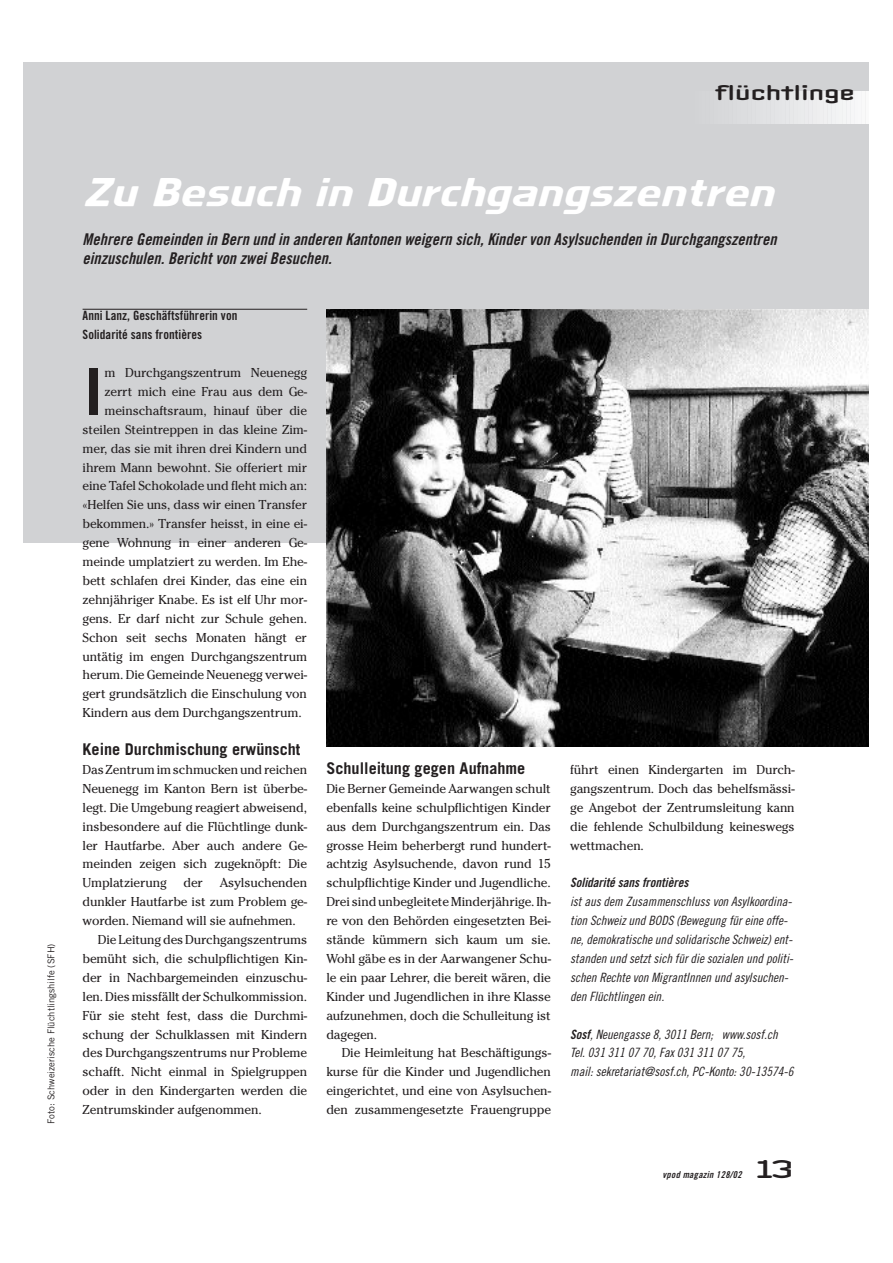
<style>
.page{position:relative;width:893px;height:1263px;background:#fff}
.page>*{position:absolute;margin:0;border:0;box-sizing:border-box;transform-origin:0 0}
.t1{font:64.8px "Trade Gothic Bold Two";color:#231f20}
.t2{font:39.15px "Galaxis";letter-spacing:-.015em;color:#fff}
.t3{font:24.3px "Clicker";color:#231f20;scale:1.5 1}
.t4{font:20.25px "Clicker";letter-spacing:-.065em;color:#231f20;scale:1.5 1}
.t5{font:italic 16.2px/18.9px "Trade Gothic Bold Cond Twenty";color:#231f20}
.t6{font:700 16.2px "Trade Gothic";color:#231f20}
.t7{font:12.9px/18.9px "Cheltenham";letter-spacing:-.01em;color:#231f20;text-align:justify}
.t8{font:italic 12.9px/18.9px "Trade Gothic Cond Eighteen";color:#231f20}
.t9{font:12.9px/18.9px "Trade Gothic Bold Cond Twenty";letter-spacing:.005em;color:#231f20}
.t10{font:italic 12.9px "Trade Gothic Bold Cond Twenty";color:#231f20}
.t11{font:9.45px "Trade Gothic";color:#231f20}
.t12{font:italic 9.45px "Trade Gothic Bold Cond Twenty";color:#231f20}
.s1{font-family:"Trade Gothic Bold Cond Twenty"}
</style>
<div class="page">
<div style="left:23px;top:63px;width:845px;height:480px;background:#d1d2d4"></div>
<hr style="left:710px;top:92px;width:2px;height:32px;background:#d5d6d8">
<hr style="left:714px;top:92px;width:2px;height:32px;background:#d6d7d9">
<hr style="left:718px;top:92px;width:2px;height:32px;background:#d7d8da">
<hr style="left:722px;top:92px;width:1px;height:32px;background:#d8d9db">
<hr style="left:726px;top:92px;width:1px;height:32px;background:#d8d9db">
<hr style="left:729px;top:92px;width:2px;height:32px;background:#d9dadc">
<hr style="left:733px;top:92px;width:2px;height:32px;background:#dadbdd">
<hr style="left:737px;top:92px;width:2px;height:32px;background:#dbdcde">
<hr style="left:741px;top:92px;width:1px;height:32px;background:#dcdddf">
<hr style="left:745px;top:92px;width:1px;height:32px;background:#dcdddf">
<hr style="left:748px;top:92px;width:2px;height:32px;background:#dddee0">
<hr style="left:752px;top:92px;width:2px;height:32px;background:#dedfe1">
<hr style="left:756px;top:92px;width:2px;height:32px;background:#dfe0e2">
<hr style="left:760px;top:92px;width:1px;height:32px;background:#e0e1e3">
<hr style="left:764px;top:92px;width:1px;height:32px;background:#e1e2e4">
<hr style="left:767px;top:92px;width:2px;height:32px;background:#e1e2e4">
<hr style="left:771px;top:92px;width:2px;height:32px;background:#e2e3e5">
<hr style="left:775px;top:92px;width:2px;height:32px;background:#e3e4e6">
<hr style="left:779px;top:92px;width:1px;height:32px;background:#e4e5e7">
<hr style="left:783px;top:92px;width:1px;height:32px;background:#e5e6e8">
<hr style="left:786px;top:92px;width:2px;height:32px;background:#e6e7e9">
<hr style="left:790px;top:92px;width:2px;height:32px;background:#e7e8e9">
<hr style="left:794px;top:92px;width:2px;height:32px;background:#e8e9ea">
<hr style="left:798px;top:92px;width:1px;height:32px;background:#e9eaeb">
<hr style="left:802px;top:92px;width:1px;height:32px;background:#eaebec">
<hr style="left:805px;top:92px;width:2px;height:32px;background:#ebebed">
<hr style="left:809px;top:92px;width:2px;height:32px;background:#ececee">
<hr style="left:813px;top:92px;width:2px;height:32px;background:#ededee">
<hr style="left:817px;top:92px;width:1px;height:32px;background:#eeeeef">
<hr style="left:821px;top:92px;width:1px;height:32px;background:#efeff0">
<hr style="left:824px;top:92px;width:2px;height:32px;background:#f0f0f1">
<hr style="left:828px;top:92px;width:2px;height:32px;background:#f0f1f2">
<hr style="left:832px;top:92px;width:2px;height:32px;background:#f1f2f3">
<hr style="left:836px;top:92px;width:1px;height:32px;background:#f2f3f4">
<hr style="left:840px;top:92px;width:1px;height:32px;background:#f3f4f4">
<hr style="left:843px;top:92px;width:2px;height:32px;background:#f4f5f5">
<hr style="left:847px;top:92px;width:2px;height:32px;background:#f5f5f6">
<hr style="left:851px;top:92px;width:2px;height:32px;background:#f6f6f7">
<hr style="left:855px;top:92px;width:1px;height:32px;background:#f7f7f8">
<hr style="left:859px;top:92px;width:1px;height:32px;background:#f8f8f9">
<hr style="left:862px;top:92px;width:2px;height:32px;background:#f9f9f9">
<hr style="left:866px;top:92px;width:2px;height:32px;background:#fafafa">
<hr style="left:83px;top:309px;width:224px;height:1px;background:#231f20">
<img style="left:326px;top:310px;width:542px;height:437px">
<h3 class="t4" style="left:714px;top:84px;width:96px">flüchtlinge</h3>
<p class="t11" style="left:48px;top:1124px;width:182px;rotate:-90deg">Foto: Schweizerische Flüchtlingshilfe (SFH)</p>
<h2 class="t2" style="left:83px;top:178px;width:692px">Zu Besuch in Durchgangszentren</h2>
<p class="t5" style="left:83px;top:231px;width:698px">Mehrere Gemeinden in Bern und in anderen Kantonen weigern sich,Kindervon Asylsuchenden in Durchgangszentren einzuschulen.Berichtvon zweiBesuchen.</p>
<p class="t9" style="left:83px;top:307px;width:156px">Anni Lanz, Geschäftsführerin von<br>Solidarité sans frontières</p>
<h1 class="t1" style="left:83px;top:368px;width:23px">I</h1>
<p class="t7" style="left:104px;top:364px;width:204px">m Durchgangszentrum Neuenegg</p>
<p class="t7" style="left:104px;top:383px;width:204px">zerrt mich eine Frau aus dem Ge-</p>
<p class="t7" style="left:104px;top:402px;width:204px">meinschaftsraum, hinauf über die</p>
<p class="t7" style="left:83px;top:421px;width:226px">steilen Steintreppen in das kleine Zim-</p>
<p class="t7" style="left:83px;top:440px;width:226px">mer, das sie mit ihren drei Kindern und</p>
<p class="t7" style="left:83px;top:459px;width:226px">ihrem Mann bewohnt. Sie offeriert mir</p>
<p class="t7" style="left:83px;top:478px;width:226px">eine Tafel Schokolade und fleht mich an:</p>
<p class="t7" style="left:83px;top:497px;width:226px">«Helfen Sie uns, dass wir einen Transfer</p>
<p class="t7" style="left:83px;top:516px;width:226px">bekommen.» Transfer heisst, in eine ei-</p>
<p class="t7" style="left:83px;top:535px;width:226px">gene Wohnung in einer anderen Ge-</p>
<p class="t7" style="left:83px;top:553px;width:226px">meinde umplatziert zu werden. Im Ehe-</p>
<p class="t7" style="left:83px;top:572px;width:226px">bett schlafen drei Kinder, das eine ein</p>
<p class="t7" style="left:83px;top:591px;width:226px">zehnjähriger Knabe. Es ist elf Uhr mor-</p>
<p class="t7" style="left:83px;top:610px;width:226px">gens. Er darf nicht zur Schule gehen.</p>
<p class="t7" style="left:83px;top:629px;width:226px">Schon seit sechs Monaten hängt er</p>
<p class="t7" style="left:83px;top:648px;width:226px">untätig im engen Durchgangszentrum</p>
<p class="t7" style="left:82px;top:667px;width:226px">herum. Die Gemeinde Neuenegg verwei-</p>
<p class="t7" style="left:82px;top:686px;width:226px">gert grundsätzlich die Einschulung von</p>
<p class="t7" style="left:82px;top:705px;width:221px">Kindern aus dem Durchgangszentrum.</p>
<p class="t6" style="left:83px;top:743px;width:219px">Keine Durchmischung erwünscht</p>
<p class="t7" style="left:83px;top:761px;width:226px">Das Zentrum im schmucken und reichen Neuenegg im Kanton Bern ist überbe&shy;legt. Die Umgebung reagiert abweisend, insbesondere auf die Flüchtlinge dunk&shy;ler Hautfarbe. Aber auch andere Ge&shy;meinden zeigen sich zugeknöpft: Die Umplatzierung</p>
<p class="t7" style="left:183px;top:875px;width:21px">der</p>
<p class="t7" style="left:220px;top:875px;width:89px">Asylsuchenden</p>
<p class="t7" style="left:83px;top:894px;width:226px">dunkler Hautfarbe ist zum Problem ge-</p>
<p class="t7" style="left:83px;top:913px;width:215px">worden. Niemand will sie aufnehmen.</p>
<p class="t7" style="left:98px;top:931px;width:211px">Die Leitung des Durchgangszentrums</p>
<p class="t7" style="left:83px;top:950px;width:226px">bemüht sich, die schulpflichtigen Kin-</p>
<p class="t7" style="left:83px;top:969px;width:226px">der in Nachbargemeinden einzuschu-</p>
<p class="t7" style="left:83px;top:988px;width:226px">len. Dies missfällt der Schulkommission.</p>
<p class="t7" style="left:83px;top:1007px;width:226px">Für sie steht fest, dass die Durchmi-</p>
<p class="t7" style="left:83px;top:1026px;width:226px">schung der Schulklassen mit Kindern</p>
<p class="t7" style="left:83px;top:1045px;width:226px">des Durchgangszentrums nur Probleme</p>
<p class="t7" style="left:83px;top:1064px;width:226px">schafft. Nicht einmal in Spielgruppen</p>
<p class="t7" style="left:83px;top:1083px;width:226px">oder in den Kindergarten werden die</p>
<p class="t7" style="left:83px;top:1102px;width:181px">Zentrumskinder aufgenommen.</p>
<p class="t6" style="left:326px;top:762px;width:200px">Schulleitung gegen Aufnahme</p>
<p class="t7" style="left:326px;top:780px;width:226px">Die Berner Gemeinde Aarwangen schult ebenfalls keine schulpflichtigen Kinder aus dem Durchgangszentrum ein. Das grosse Heim beherbergt rund hundert&shy;achtzig Asylsuchende, davon rund 15 schulpflichtige Kinder und Jugendliche.<br>Drei sind unbegleitete Minderjährige. Ih&shy;re von den Behörden eingesetzten Bei&shy;stände kümmern sich kaum um sie.<br>Wohl gäbe es in der Aarwangener Schu&shy;le ein paar Lehrer, die bereit wären, die Kinder und Jugendlichen in ihre Klasse aufzunehmen, doch die Schulleitung ist dagegen.</p>
<p class="t7" style="left:326px;top:1045px;width:226px;text-indent:15px">Die Heimleitung hat Beschäftigungs&shy;kurse für die Kinder und Jugendlichen eingerichtet, und eine von Asylsuchen&shy;den zusammengesetzte Frauengruppe</p>
<p class="t7" style="left:570px;top:761px;width:226px">führt einen Kindergarten im Durch&shy;gangszentrum. Doch das behelfsmässi&shy;ge Angebot der Zentrumsleitung kann die fehlende Schulbildung keineswegs wettmachen.</p>
<p class="t10" style="left:570px;top:878px;width:122px">Solidarité sans frontières</p>
<p class="t8" style="left:570px;top:893px;width:227px">istaus dem Zusammenschluss von Asylkoordina&shy;tion Schweizund BODS (Bewegung füreine offe&shy;ne,demokratische und solidarische Schweiz)ent&shy;standen und setztsich fürdie sozialen und politi&shy;schen Rechte von MigrantInnen und asylsuchen&shy;den Flüchtlingen ein.</p>
<p class="t8" style="left:570px;top:1026px;width:227px"><span class="s1">Sosf</span>,Neuengasse 8,3011 Bern; www.sosf.ch<br>Tel.031 311 07 70,Fax031 311 07 75, mail:sekretariat@sosf.ch,PC-Konto:30-13574-6</p>
<p class="t12" style="left:662px;top:1171px;width:82px">vpod magazin 128/02</p>
<h3 class="t3" style="left:754px;top:1159px;width:28px">13</h3>
</div>
